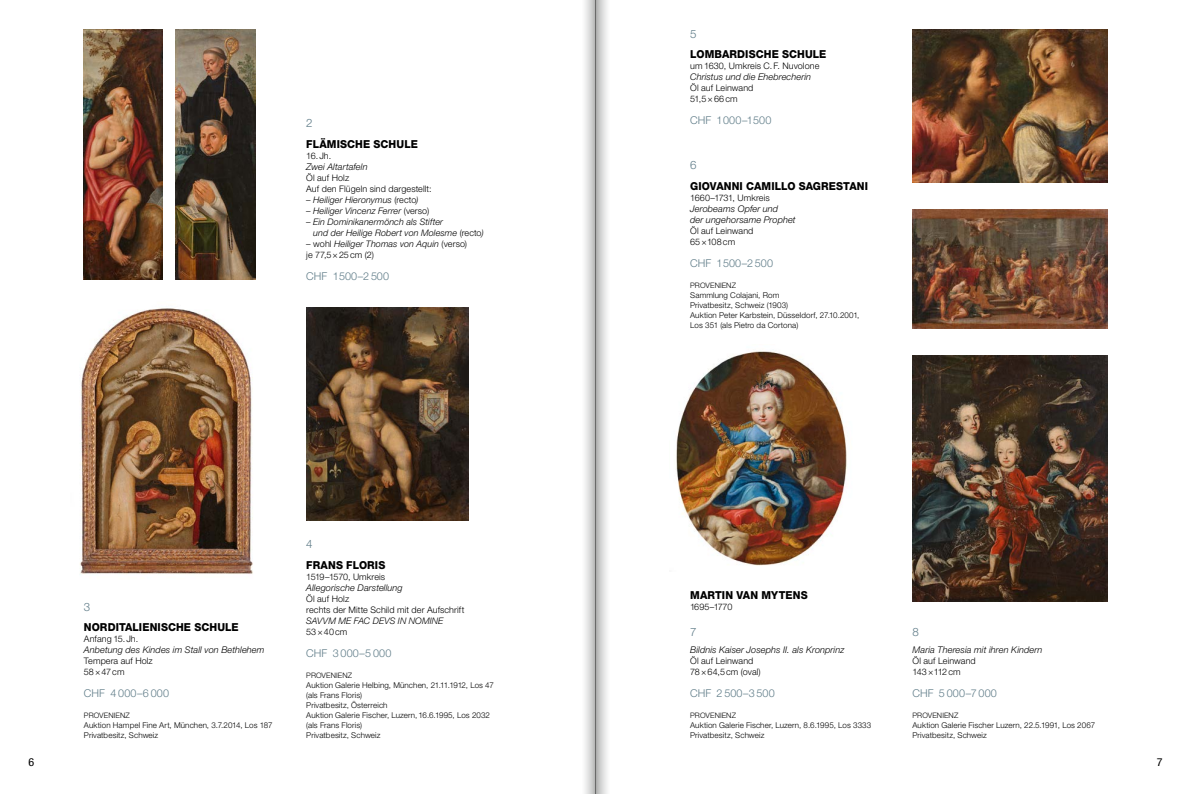
<style>
.page{position:relative;width:1191px;height:794px;background:#fff}
.page>*{position:absolute;margin:0;border:0;box-sizing:border-box;transform-origin:0 0}
.t1{font:300 11.5px "Helvetica Neue LT Std";color:#5e7b87}
.t2{font:800 11px "Helvetica Neue LT Std";letter-spacing:.01em;color:#000;scale:.95 1}
.t3{font:condensed 11px "Helvetica Neue LT Std";color:#000;scale:1.1 1}
.t4{font:300 10.8px "Helvetica Neue LT Std";letter-spacing:.02em;color:#5e7b87}
.t5{font:300 10.8px "Helvetica Neue LT Std";color:#5e7b87}
.t6{font:italic 300 9.2px/11px "Helvetica Neue LT Std";letter-spacing:.01em;color:#000}
.t7{font:300 9px/11px "Helvetica Neue LT Std";letter-spacing:.01em;color:#000}
.t8{font:italic 300 9px/11px "Helvetica Neue LT Std";letter-spacing:.01em;color:#000}
.t9{font:300 9px "Helvetica Neue LT Std";letter-spacing:-.01em;color:#000}
.t10{font:300 9px "Helvetica Neue LT Std";letter-spacing:-.02em;color:#000}
.t11{font:300 8px/10px "Helvetica Neue LT Std";letter-spacing:.015em;color:#000}
.t12{font:300 7.5px "Helvetica Neue LT Std";letter-spacing:.01em;color:#000}
.s1{font-style:normal}
.s2{font-style:italic}
</style>
<div class="page">
<img style="left:84px;top:30px;width:78px;height:250px">
<img style="left:175px;top:30px;width:80px;height:250px">
<img style="left:80px;top:308px;width:173px;height:266px">
<img style="left:306px;top:307px;width:162px;height:214px">
<img style="left:912px;top:30px;width:195px;height:152px">
<img style="left:912px;top:210px;width:195px;height:118px">
<img style="left:676px;top:351px;width:171px;height:215px">
<img style="left:912px;top:356px;width:195px;height:246px">
<svg style="left:585px;top:0;width:10px;height:794px"></svg>
<svg style="left:595px;top:0;width:12px;height:794px"></svg>
<h1 class="t1" style="left:306px;top:116px;width:8px">2</h1>
<h2 class="t2" style="left:306px;top:137px;width:119px">FLÄMISCHE SCHULE</h2>
<p class="t7" style="left:306px;top:150px;width:26px">16.Jh.</p>
<p class="t6" style="left:306px;top:161px;width:63px">Zwei Altartafeln</p>
<p class="t7" style="left:306px;top:172px;width:127px">Öl auf Holz<br>Auf den Flügeln sind dargestellt:</p>
<p class="t8" style="left:306px;top:194px;width:114px"><span class="s1">–</span> Heiliger Hieronymus <span class="s1">(recto</span>)</p>
<p class="t8" style="left:306px;top:205px;width:125px"><span class="s1">–</span> Heiliger Vincenz Ferrer <span class="s1">(verso)</span></p>
<p class="t8" style="left:313px;top:216px;width:172px;text-indent:-7px"><span class="s1">–</span> Ein Dominikanermönch als Stifter<br>und der Heilige Robert von Molesme <span class="s1">(recto</span>)</p>
<p class="t7" style="left:306px;top:238px;width:162px">– wohl <span class="s2">Heiliger Thomas von Aquin</span> (verso) je 77,5×25cm (2)</p>
<h3 class="t4" style="left:306px;top:269px;width:84px">CHF 1500–2 500</h3>
<h1 class="t1" style="left:84px;top:599px;width:8px">3</h1>
<h2 class="t2" style="left:84px;top:620px;width:164px">NORDITALIENISCHE SCHULE</h2>
<p class="t7" style="left:84px;top:633px;width:56px">Anfang 15.Jh.</p>
<p class="t6" style="left:84px;top:644px;width:182px">Anbetung des Kindes im Stall von Bethlehem</p>
<p class="t7" style="left:84px;top:655px;width:70px">Tempera auf Holz<br>58×47cm</p>
<h3 class="t4" style="left:84px;top:686px;width:87px">CHF 4 000–6 000</h3>
<p class="t12" style="left:84px;top:711px;width:47px">PROVENIENZ</p>
<p class="t11" style="left:84px;top:720px;width:190px">Auktion Hampel Fine Art, München, 3.7.2014, Los 187<br>Privatbesitz, Schweiz</p>
<h1 class="t1" style="left:306px;top:537px;width:8px">4</h1>
<h2 class="t2" style="left:306px;top:558px;width:85px">FRANS FLORIS</h2>
<p class="t9" style="left:306px;top:571px;width:80px">1519–1570, Umkreis</p>
<p class="t6" style="left:306px;top:582px;width:98px">Allegorische Darstellung</p>
<p class="t7" style="left:306px;top:593px;width:160px">Öl auf Holz<br>rechts der Mitte Schild mit der Aufschrift</p>
<p class="t8" style="left:306px;top:615px;width:139px">SAVVM ME FAC DEVS IN NOMINE</p>
<p class="t7" style="left:306px;top:626px;width:43px">53×40cm</p>
<h3 class="t4" style="left:306px;top:646px;width:87px">CHF 3 000–5 000</h3>
<p class="t12" style="left:306px;top:671px;width:47px">PROVENIENZ</p>
<p class="t11" style="left:306px;top:680px;width:189px">Auktion Galerie Helbing, München, 21.11.1912, Los 47 (als Frans Floris)<br>Privatbesitz, Österreich<br>Auktion Galerie Fischer, Luzern,16.6.1995, Los 2032 (als Frans Floris)<br>Privatbesitz, Schweiz</p>
<h1 class="t1" style="left:690px;top:26px;width:8px">5</h1>
<h2 class="t2" style="left:690px;top:48px;width:145px">LOMBARDISCHE SCHULE</h2>
<p class="t7" style="left:690px;top:60px;width:131px">um 1630, Umkreis C.F. Nuvolone</p>
<p class="t6" style="left:690px;top:71px;width:122px">Christus und die Ehebrecherin</p>
<p class="t7" style="left:690px;top:82px;width:65px">Öl auf Leinwand<br>51,5×66cm</p>
<h3 class="t4" style="left:690px;top:114px;width:83px">CHF 1000–1500</h3>
<h1 class="t1" style="left:690px;top:158px;width:8px">6</h1>
<h2 class="t2" style="left:690px;top:179px;width:189px">GIOVANNI CAMILLO SAGRESTANI</h2>
<p class="t7" style="left:690px;top:192px;width:81px">1660–1731, Umkreis</p>
<p class="t6" style="left:690px;top:203px;width:107px">Jerobeams Opfer und<br>der ungehorsame Prophet</p>
<p class="t7" style="left:690px;top:225px;width:65px">Öl auf Leinwand<br>65×108cm</p>
<h3 class="t4" style="left:690px;top:256px;width:84px">CHF 1500–2 500</h3>
<p class="t12" style="left:690px;top:281px;width:47px">PROVENIENZ</p>
<p class="t11" style="left:690px;top:290px;width:171px">Sammlung Colajani, Rom<br>Privatbesitz, Schweiz (1903)<br>Auktion Peter Karbstein, Düsseldorf, 27.10.2001, Los 351 (als Pietro da Cortona)</p>
<h2 class="t2" style="left:690px;top:588px;width:125px">MARTIN VAN MYTENS</h2>
<p class="t10" style="left:690px;top:601px;width:44px">1695–1770</p>
<h1 class="t1" style="left:690px;top:625px;width:8px">7</h1>
<p class="t6" style="left:690px;top:644px;width:156px">Bildnis Kaiser Josephs II. als Kronprinz</p>
<p class="t7" style="left:690px;top:655px;width:72px">Öl auf Leinwand<br>78×64,5cm (oval)</p>
<h3 class="t5" style="left:690px;top:686px;width:86px">CHF 2 500–3 500</h3>
<p class="t12" style="left:690px;top:711px;width:47px">PROVENIENZ</p>
<p class="t11" style="left:690px;top:720px;width:182px">Auktion Galerie Fischer, Luzern, 8.6.1995, Los 3333<br>Privatbesitz, Schweiz</p>
<h1 class="t1" style="left:912px;top:625px;width:8px">8</h1>
<p class="t6" style="left:912px;top:644px;width:131px">Maria Theresia mit ihren Kindern</p>
<p class="t7" style="left:912px;top:655px;width:65px">Öl auf Leinwand<br>143×112cm</p>
<h3 class="t4" style="left:912px;top:686px;width:86px">CHF 5 000–7 000</h3>
<p class="t12" style="left:912px;top:711px;width:47px">PROVENIENZ</p>
<p class="t11" style="left:912px;top:720px;width:184px">Auktion Galerie Fischer Luzern, 22.5.1991, Los 2067<br>Privatbesitz, Schweiz</p>
<h2 class="t3" style="left:28px;top:756px;width:7px">6</h2>
<h2 class="t3" style="left:1156px;top:756px;width:7px">7</h2>
</div>
